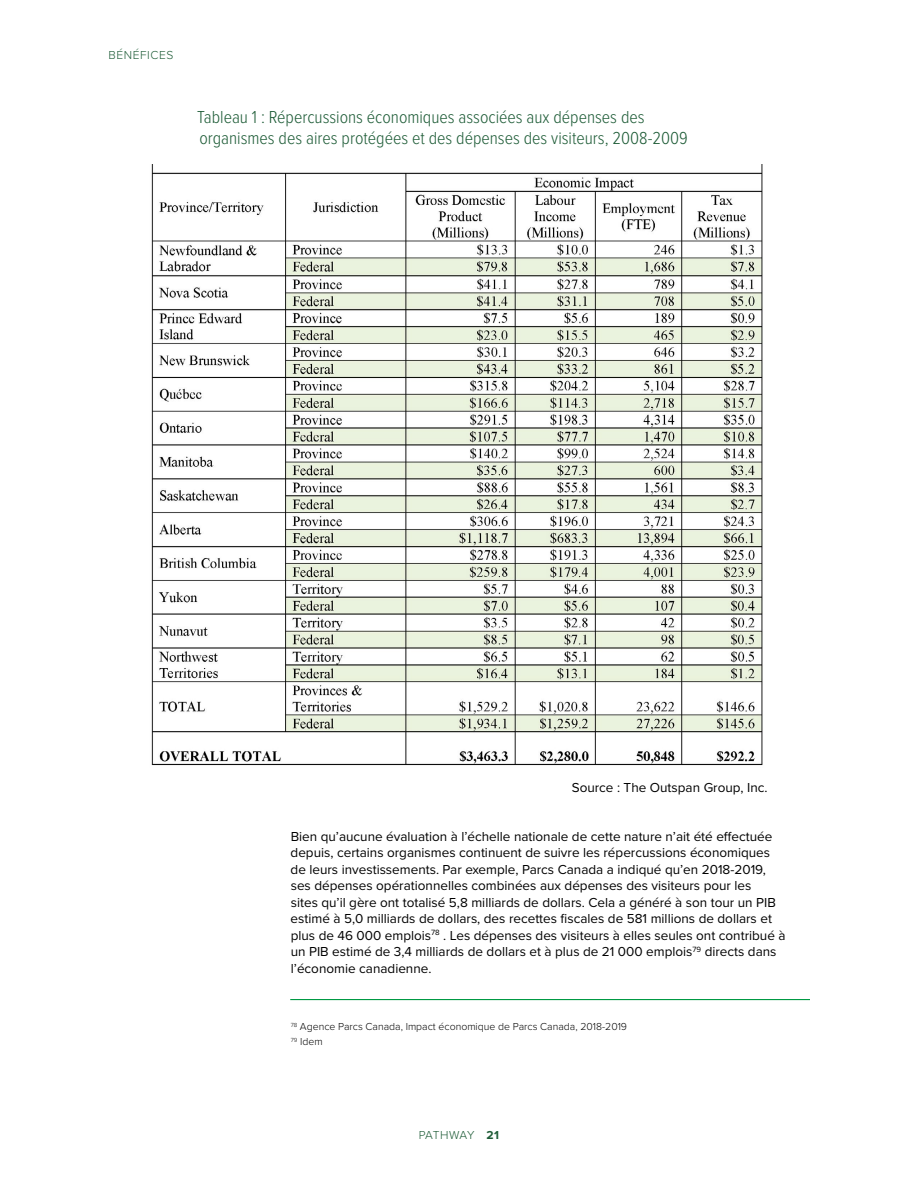
<style>
.page{position:relative;width:918px;height:1188px;background:#fff}
.page>*{position:absolute;margin:0;border:0;box-sizing:border-box;transform-origin:0 0}
.t1{font:300 18px/21px "Proxima Nova Cond";color:#1e5c37}
.t2{font:13.5px/16.5px "Proxima Nova";color:#000}
.t3{font:300 12px "Proxima Nova";letter-spacing:-.005em;color:#1e5c37}
.t4{font:300 12px "Proxima Nova";letter-spacing:.05em;color:#1e5c37}
.t5{font:300 10.5px/15px "Proxima Nova";color:#000}
.s1{font-weight:700}
</style>
<div class="page">
<hr style="left:290px;top:999px;width:520px;height:1px;background:#009943">
<img style="left:151px;top:164px;width:612px;height:602px">
<p class="t4" style="left:108px;top:46px;width:67px">BÉNÉFICES</p>
<h1 class="t1" style="left:197px;top:105px;width:492px">Tableau 1 : Répercussions économiques associées aux dépenses des organismes des aires protégées et des dépenses des visiteurs, 2008-2009</h1>
<p class="t2" style="left:572px;top:779px;width:197px">Source : The Outspan Group, Inc.</p>
<p class="t2" style="left:291px;top:828px;width:496px">Bien qu’aucune évaluation à l’échelle nationale de cette nature n’ait été effectuée depuis, certains organismes continuent de suivre les répercussions économiques de leurs investissements. Par exemple, Parcs Canada a indiqué qu’en 2018-2019, ses dépenses opérationnelles combinées aux dépenses des visiteurs pour les<br>sites qu’il gère ont totalisé 5,8 milliards de dollars. Cela a généré à son tour un PIB estimé à 5,0 milliards de dollars, des recettes fiscales de 581 millions de dollars et plus de 46 000 emplois<sup>78</sup> . Les dépenses des visiteurs à elles seules ont contribué à un PIB estimé de 3,4 milliards de dollars et à plus de 21 000 emplois<sup>79</sup> directs dans l’économie canadienne.</p>
<p class="t5" style="left:291px;top:1019px;width:338px"><sup>78</sup> Agence Parcs Canada, Impact économique de Parcs Canada, 2018-2019<br><sup>79</sup> Idem</p>
<p class="t3" style="left:419px;top:1126px;width:82px">PATHWAY <span class="s1">21</span></p>
</div>
